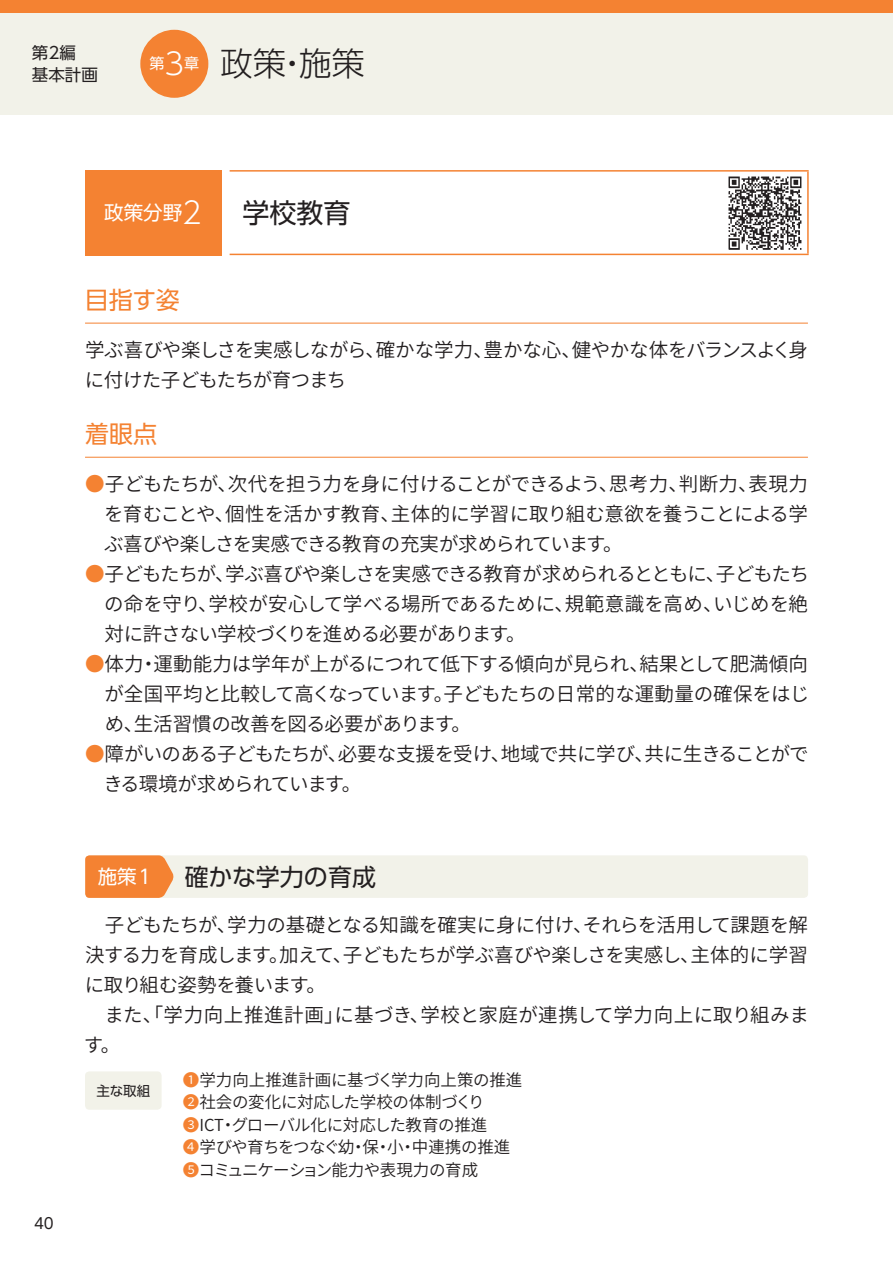
<style>
.page{position:relative;width:893px;height:1263px;background:#fff}
.page>*{position:absolute;margin:0;border:0;box-sizing:border-box;transform-origin:0 0}
.t1{font:300 33px "UD Shin Go Pro";color:#231f20}
.t2{font:27px "UD Shin Go Pro";color:#231f20}
.t3{font:24px "UD Shin Go Pro";color:#231f20}
.t4{font:24px "UD Shin Go Pro";letter-spacing:-.005em;color:#f48232}
.t5{font:600 19.5px/30px "Noto Sans CJ Kjp";letter-spacing:-.03em;color:#231f20}
.t6{font:19.5px "UD Shin Go Pro";color:#fff}
.t7{font:600 16.5px/22.5px "Noto Sans CJ Kjp";letter-spacing:-.015em;color:#231f20}
.t8{font:16.5px/22.5px "UD Shin Go Pro";color:#231f20}
.t9{font:15px "UD Shin Go Pro";color:#231f20}
.t10{font:13.5px "UD Shin Go Pro";color:#231f20}
.s1{font-size:30px;color:#fff}
.s2{font-weight:300;font-size:30px}
.s3{color:#f48232}
</style>
<div class="page">
<img style="left:723px;top:176px;width:84px;height:78px">
<div style="left:0;top:0;width:893px;height:115px;background:#f2f2e9"></div>
<div style="left:0;top:0;width:893px;height:13px;background:#f48232"></div>
<div style="left:140px;top:30px;width:68px;height:68px;background:#f48232;border-radius:50%"></div>
<hr style="left:85px;top:323px;width:723px;height:1px;background:#f48232">
<div style="left:85px;top:170px;width:136px;height:85px;background:#f48232"></div>
<div style="left:85px;top:855px;width:723px;height:43px;background:#f2f2e9;border-radius:4px"></div>
<svg style="left:85px;top:855px;width:89px;height:43px"></svg>
<div style="left:85px;top:1071px;width:77px;height:39px;background:#f2f2e9;border-radius:4px"></div>
<hr style="left:230px;top:170px;width:579px;height:2px;background:#f48232">
<hr style="left:807px;top:172px;width:2px;height:82px;background:#f48232">
<hr style="left:230px;top:254px;width:579px;height:1px;background:#f48232">
<hr style="left:85px;top:457px;width:723px;height:1px;background:#f48232">
<p class="t8" style="left:32px;top:41px;width:67px">第２編<br>基本計画</p>
<h1 class="t1" style="left:149px;top:37px;width:217px"><sup>第</sup><span class="s1">3</span><sup>章</sup> 政策・施策</h1>
<p class="t6" style="left:104px;top:197px;width:99px">政策分野<span class="s2">2</span></p>
<p class="t4" style="left:85px;top:281px;width:97px">目指す姿</p>
<h2 class="t2" style="left:242px;top:191px;width:109px">学校教育</h2>
<p class="t5" style="left:85px;top:335px;width:725px">学ぶ喜びや楽しさを実感しながら、確かな学力、豊かな心、健やかな体をバランスよく身に付けた子どもたちが育つまち</p>
<p class="t4" style="left:85px;top:415px;width:73px">着眼点</p>
<p class="t5" style="left:104px;top:469px;width:705px;text-align:justify;text-indent:-19px"><span class="s3">●</span>子どもたちが、次代を担う力を身に付けることができるよう、思考力、判断力、表現力を育むことや、個性を活かす教育、主体的に学習に取り組む意欲を養うことによる学ぶ喜びや楽しさを実感できる教育の充実が求められています。</p>
<p class="t5" style="left:104px;top:559px;width:707px;text-align:justify;text-indent:-19px"><span class="s3">●</span>子どもたちが、学ぶ喜びや楽しさを実感できる教育が求められるとともに、子どもたちの命を守り、学校が安心して学べる場所であるために、規範意識を高め、いじめを絶対に許さない学校づくりを進める必要があります。</p>
<p class="t5" style="left:104px;top:649px;width:706px;text-align:justify;text-indent:-19px"><span class="s3">●</span>体力・運動能力は学年が上がるにつれて低下する傾向が見られ、結果として肥満傾向が全国平均と比較して高くなっています。子どもたちの日常的な運動量の確保をはじめ、生活習慣の改善を図る必要があります。</p>
<p class="t5" style="left:104px;top:739px;width:707px;text-indent:-19px"><span class="s3">●</span>障がいのある子どもたちが、必要な支援を受け、地域で共に学び、共に生きることができる環境が求められています。</p>
<p class="t6" style="left:98px;top:861px;width:55px">施策1</p>
<p class="t3" style="left:185px;top:857px;width:193px">確かな学力の育成</p>
<p class="t5" style="left:84px;top:910px;width:726px">　子どもたちが、学力の基礎となる知識を確実に身に付け、それらを活用して課題を解決する力を育成します。加えて、子どもたちが学ぶ喜びや楽しさを実感し、主体的に学習に取り組む姿勢を養います。<br>　また、「学力向上推進計画」に基づき、学校と家庭が連携して学力向上に取り組みます。</p>
<p class="t9" style="left:34px;top:1211px;width:21px">40</p>
<p class="t10" style="left:96px;top:1080px;width:55px">主な取組</p>
<p class="t7" style="left:183px;top:1069px;width:341px"><span class="s3">❶</span>学力向上推進計画に基づく学力向上策の推進<br><span class="s3">❷</span>社会の変化に対応した学校の体制づくり<br><span class="s3">❸</span>ICT・グローバル化に対応した教育の推進<br><span class="s3">❹</span>学びや育ちをつなぐ幼・保・小・中連携の推進<br><span class="s3">❺</span>コミュニケーション能力や表現力の育成</p>
</div>
